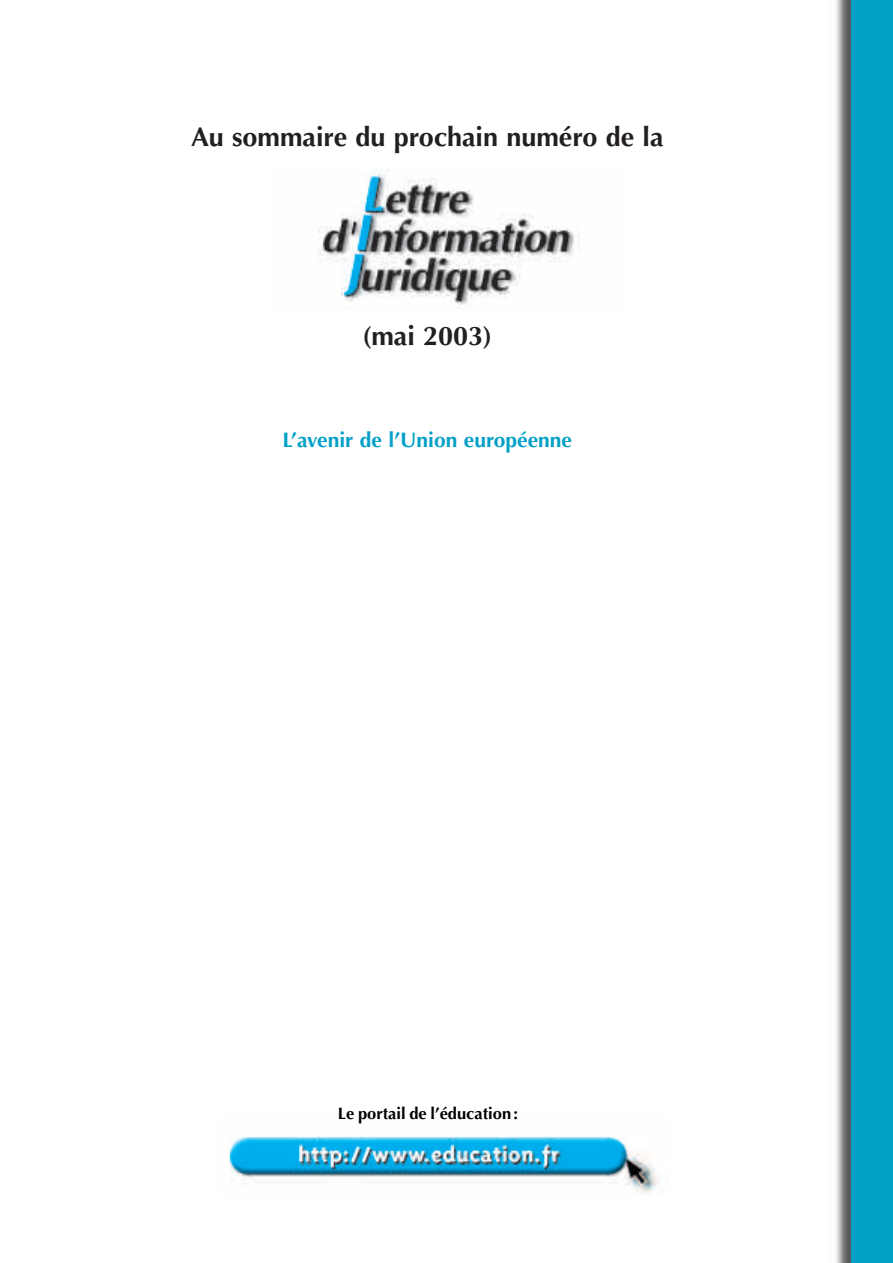
<style>
.page{position:relative;width:893px;height:1263px;background:#fff}
.page>*{position:absolute;margin:0;border:0;box-sizing:border-box;transform-origin:0 0}
.t1{font:700 27px "Optima";color:#231f20}
.t2{font:700 21px "Optima";color:#02a0c6}
.t3{font:700 16.5px "Optima";color:#000}
</style>
<div class="page">
<img style="left:318px;top:169px;width:257px;height:139px">
<img style="left:836px;top:0;width:15px;height:1263px">
<div style="left:851px;top:0;width:41px;height:1263px;background:#02a0c6"></div>
<img style="left:229px;top:1136px;width:434px;height:57px">
<p class="t1" style="left:191px;top:126px;width:474px">Au sommaire du prochain numéro de la</p>
<p class="t1" style="left:362px;top:325px;width:131px">(mai 2003)</p>
<p class="t2" style="left:282px;top:431px;width:291px">L’avenir de l’Union européenne</p>
<p class="t3" style="left:338px;top:1107px;width:182px">Le portail de l’éducation:</p>
</div>
